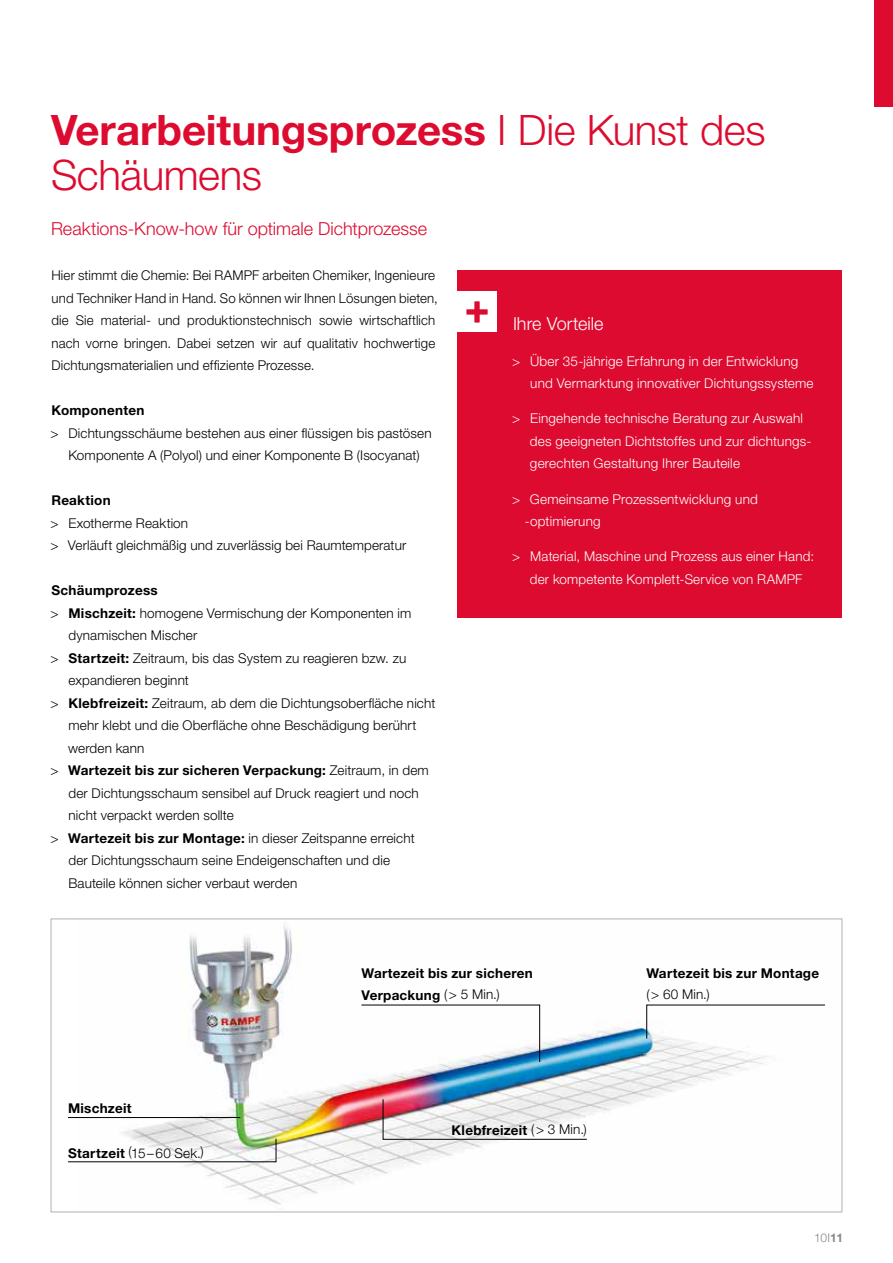
<style>
.page{position:relative;width:893px;height:1263px;background:#fff}
.page>*{position:absolute;margin:0;border:0;box-sizing:border-box;transform-origin:0 0}
.t1{font:300 42px/45px "Helvetica Neue LT Pro";letter-spacing:-.01em;color:#dd0b2f}
.t2{font:300 18px "Helvetica Neue LT Pro";color:#dd0b2f}
.t3{font:300 18px "Helvetica Neue LT Pro";color:#fff}
.t4{font:300 13.5px/22.5px "Helvetica Neue LT Pro";letter-spacing:.01em;color:#000}
.t5{font:300 13.5px/22.5px "Helvetica Neue LT Pro";letter-spacing:.015em;color:#fff}
.t6{font:700 13.5px/22.5px "Helvetica Neue LT Pro";letter-spacing:.02em;color:#000}
.t7{font:300 12px "Helvetica Neue LT Pro";color:#878787}
.s1{font-weight:700}
.s2{font-weight:300}
</style>
<div class="page">
<img style="left:77px;top:925px;width:691px;height:280px">
<div style="left:874px;top:0;width:19px;height:106px;background:#dd0b2f"></div>
<div style="left:457px;top:271px;width:385px;height:347px;background:#dd0b2f"></div>
<div style="left:457px;top:292px;width:40px;height:40px;background:#fff"></div>
<svg style="left:466px;top:301px;width:22px;height:22px"></svg>
<hr style="left:68px;top:1117px;width:172px;height:1px;background:#000">
<svg style="left:68px;top:1138px;width:209px;height:24px"></svg>
<svg style="left:382px;top:1098px;width:206px;height:42px"></svg>
<svg style="left:361px;top:1004px;width:179px;height:59px"></svg>
<svg style="left:646px;top:1004px;width:179px;height:35px"></svg>
<h1 class="t1" style="left:51px;top:107px;width:716px"><span class="s1">Verarbeitungsprozess</span> I Die Kunst des<br>Schäumens</h1>
<h2 class="t2" style="left:51px;top:218px;width:378px">Reaktions-Know-how für optimale Dichtprozesse</h2>
<p class="t4" style="left:51px;top:264px;width:388px">Hier stimmt die Chemie: Bei RAMPF arbeiten Chemiker, Ingenieure und Techniker Hand in Hand. So können wir Ihnen Lösungen bieten, die Sie material- und produktionstechnisch sowie wirtschaftlich nach vorne bringen. Dabei setzen wir auf qualitativ hochwertige Dichtungsmaterialien und effiziente Prozesse.</p>
<p class="t6" style="left:51px;top:399px;width:94px">Komponenten</p>
<p class="t4" style="left:50px;top:421px;width:383px;text-align:center">&gt; Dichtungsschäume bestehen aus einer flüssigen bis pastösen<br>Komponente A (Polyol) und einer Komponente B (Isocyanat)</p>
<p class="t6" style="left:51px;top:489px;width:61px">Reaktion</p>
<p class="t4" style="left:50px;top:511px;width:357px">&gt; Exotherme Reaktion<br>&gt; Verläuft gleichmäßig und zuverlässig bei Raumtemperatur</p>
<p class="t6" style="left:51px;top:579px;width:108px">Schäumprozess</p>
<p class="t4" style="left:50px;top:601px;width:362px">&gt; <span class="s1">Mischzeit:</span> homogene Vermischung der Komponenten im</p>
<p class="t4" style="left:68px;top:624px;width:131px">dynamischen Mischer</p>
<p class="t4" style="left:50px;top:646px;width:357px">&gt; <span class="s1">Startzeit:</span> Zeitraum, bis das System zu reagieren bzw. zu</p>
<p class="t4" style="left:69px;top:669px;width:122px">expandieren beginnt</p>
<p class="t4" style="left:50px;top:691px;width:386px">&gt; <span class="s1">Klebfreizeit:</span> Zeitraum, ab dem die Dichtungsoberfläche nicht</p>
<p class="t4" style="left:69px;top:714px;width:349px">mehr klebt und die Oberfläche ohne Beschädigung berührt</p>
<p class="t4" style="left:68px;top:736px;width:78px">werden kann</p>
<p class="t6" style="left:50px;top:759px;width:380px"><span class="s2">&gt;</span> Wartezeit bis zur sicheren Verpackung: <span class="s2">Zeitraum, in dem</span></p>
<p class="t4" style="left:68px;top:781px;width:352px">der Dichtungsschaum sensibel auf Druck reagiert und noch</p>
<p class="t4" style="left:69px;top:804px;width:167px">nicht verpackt werden sollte</p>
<p class="t4" style="left:51px;top:827px;width:366px">&gt; <span class="s1">Wartezeit bis zur Montage:</span> in dieser Zeitspanne erreicht</p>
<p class="t4" style="left:68px;top:849px;width:323px">der Dichtungsschaum seine Endeigenschaften und die</p>
<p class="t4" style="left:68px;top:872px;width:230px">Bauteile können sicher verbaut werden</p>
<h2 class="t3" style="left:513px;top:313px;width:92px">Ihre Vorteile</h2>
<p class="t5" style="left:530px;top:349px;width:285px;text-indent:-18px">&gt; Über 35-jährige Erfahrung in der Entwicklung und Vermarktung innovativer Dichtungssysteme</p>
<p class="t5" style="left:530px;top:407px;width:283px;text-indent:-18px">&gt; Eingehende technische Beratung zur Auswahl des geeigneten Dichtstoffes und zur dichtungs&shy;gerechten Gestaltung Ihrer Bauteile</p>
<p class="t5" style="left:525px;top:487px;width:234px;text-indent:-13px">&gt; Gemeinsame Prozessentwicklung und --optimierung</p>
<p class="t5" style="left:512px;top:545px;width:303px;text-align:center">&gt; Material, Maschine und Prozess aus einer Hand: der kompetente Komplett-Service von RAMPF</p>
<p class="t6" style="left:68px;top:1096px;width:65px">Mischzeit</p>
<p class="t4" style="left:68px;top:1141px;width:137px"><span class="s1">Startzeit</span> (15–60 Sek.)</p>
<p class="t6" style="left:361px;top:961px;width:173px">Wartezeit bis zur sicheren<br>Verpackung <span class="s2">(&gt; 5 Min.)</span></p>
<p class="t6" style="left:646px;top:961px;width:174px">Wartezeit bis zur Montage</p>
<p class="t4" style="left:646px;top:982px;width:65px">(&gt; 60 Min.)</p>
<p class="t6" style="left:451px;top:1119px;width:137px">Klebfreizeit <span class="s2">(&gt; 3 Min.)</span></p>
<p class="t7" style="left:814px;top:1230px;width:30px">10I<span class="s1">11</span></p>
</div>
